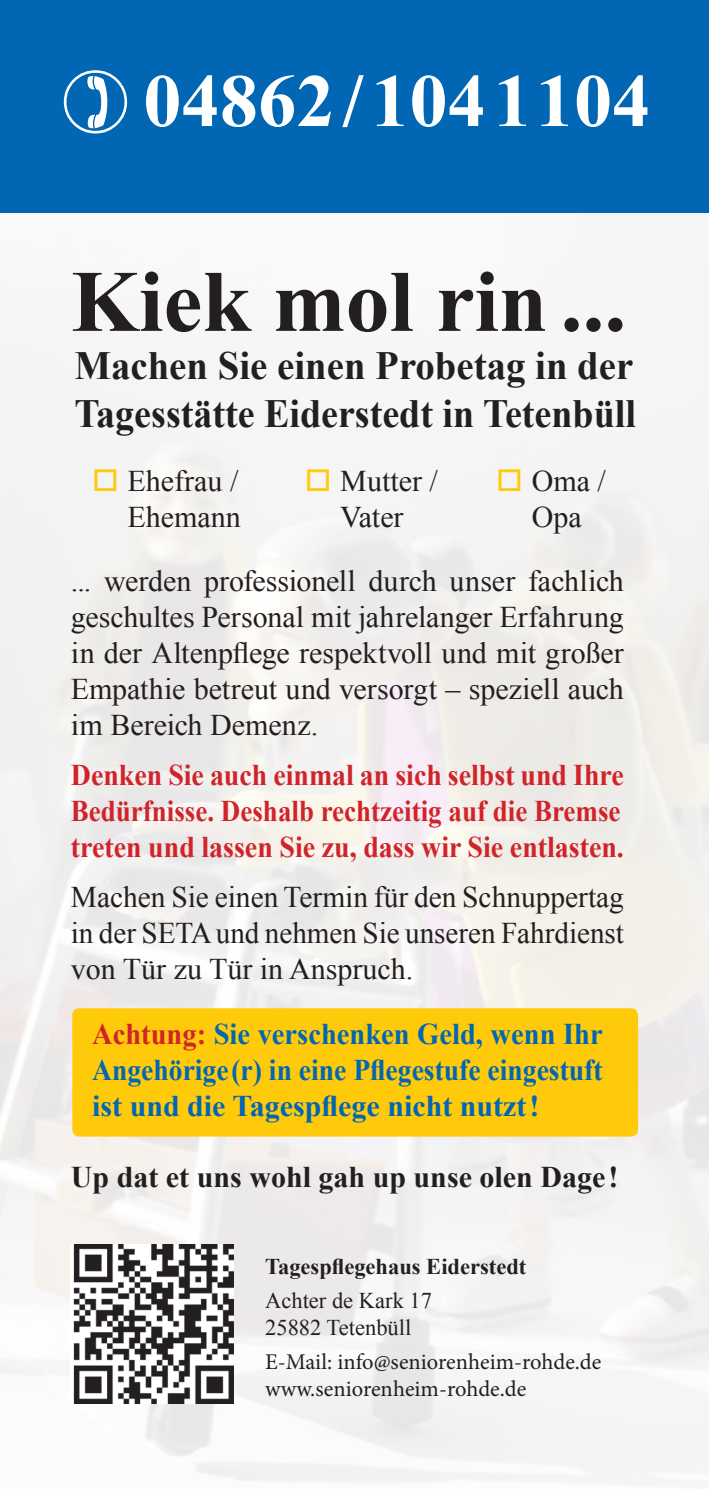
<style>
.page{position:relative;width:709px;height:1489px;background:#fff}
.page>*{position:absolute;margin:0;border:0;box-sizing:border-box;transform-origin:0 0}
.t1{font:700 87.5px "Times New Roman";color:#231f20}
.t2{font:700 75px "Times New Roman";color:#fff}
.t3{font:700 40px/48px "Times New Roman";color:#231f20}
.t4{font:30px/36px "Times New Roman";color:#231f20;text-align:justify}
.t5{font:700 30px/36px "Times New Roman";color:#d1232a;text-align:justify;scale:.93 1}
.t6{font:700 30px/36px "Times New Roman";color:#0166b3;text-align:justify;scale:.95 1}
.t7{font:700 30px "Times New Roman";color:#231f20}
.t8{font:22.5px/27px "Minion Pro";color:#231f20}
.t9{font:22.5px/27px "Times New Roman";color:#231f20}
.t10{font:700 22.5px "Times New Roman";color:#231f20}
.s1{color:#feca0a}
.s2{color:#d1232a}
</style>
<div class="page">
<img style="left:0;top:339px;width:709px;height:1147px">
<img style="left:71px;top:1244px;width:163px;height:159px">
<div style="left:0;top:0;width:709px;height:213px;background:#0166b3"></div>
<div style="left:72px;top:1008px;width:566px;height:128px;background:#feca0a;border-radius:7px"></div>
<svg style="left:331px;top:491px;width:30px;height:1px"></svg>
<svg style="left:523px;top:491px;width:30px;height:1px"></svg>
<h2 class="t2" style="left:143px;top:49px;width:509px">04862/1041104</h2>
<h1 class="t1" style="left:71px;top:241px;width:557px">Kiek mol rin ...</h1>
<h3 class="t3" style="left:74px;top:340px;width:563px">Machen Sie einen Probetag in der<br>Tagesstätte Eiderstedt in Tetenbüll</h3>
<p class="t4" style="left:92px;top:463px;width:148px"><span class="s1">□</span> Ehefrau /</p>
<p class="t4" style="left:305px;top:463px;width:134px"><span class="s1">□</span> Mutter /</p>
<p class="t4" style="left:496px;top:463px;width:111px"><span class="s1">□</span> Oma /</p>
<p class="t4" style="left:128px;top:499px;width:115px">Ehemann</p>
<p class="t4" style="left:340px;top:499px;width:65px">Vater</p>
<p class="t4" style="left:531px;top:499px;width:51px">Opa</p>
<p class="t4" style="left:71px;top:562px;width:554px">... werden professionell durch unser fachlich geschultes Personal mit jahrelanger Erfahrung in der Altenpflege respektvoll und mit großer Empathie betreut und versorgt – speziell auch im Bereich Demenz.</p>
<p class="t5" style="left:71px;top:756px;width:596px">Denken Sie auch einmal an sich selbst und Ihre Bedürfnisse. Deshalb rechtzeitig auf die Bremse treten und lassen Sie zu, dass wir Sie entlasten.</p>
<p class="t4" style="left:71px;top:878px;width:554px">Machen Sie einen Termin für den Schnuppertag in der SETA und nehmen Sie unseren Fahrdienst von Tür zu Tür in Anspruch.</p>
<p class="t6" style="left:92px;top:1014px;width:539px"><span class="s2">Achtung:</span> Sie verschenken Geld, wenn Ihr Angehörige(r) in eine Pflegestufe eingestuft ist und die Tagespflege nicht nutzt!</p>
<p class="t7" style="left:71px;top:1156px;width:549px">Up dat et uns wohl gah up unse olen Dage!</p>
<p class="t10" style="left:265px;top:1250px;width:263px">Tagespflegehaus Eiderstedt</p>
<p class="t9" style="left:265px;top:1286px;width:168px">Achter de Kark 17<br>25882 Tetenbüll</p>
<p class="t8" style="left:265px;top:1348px;width:338px">E-Mail: info@seniorenheim-rohde.de www.seniorenheim-rohde.de</p>
</div>
